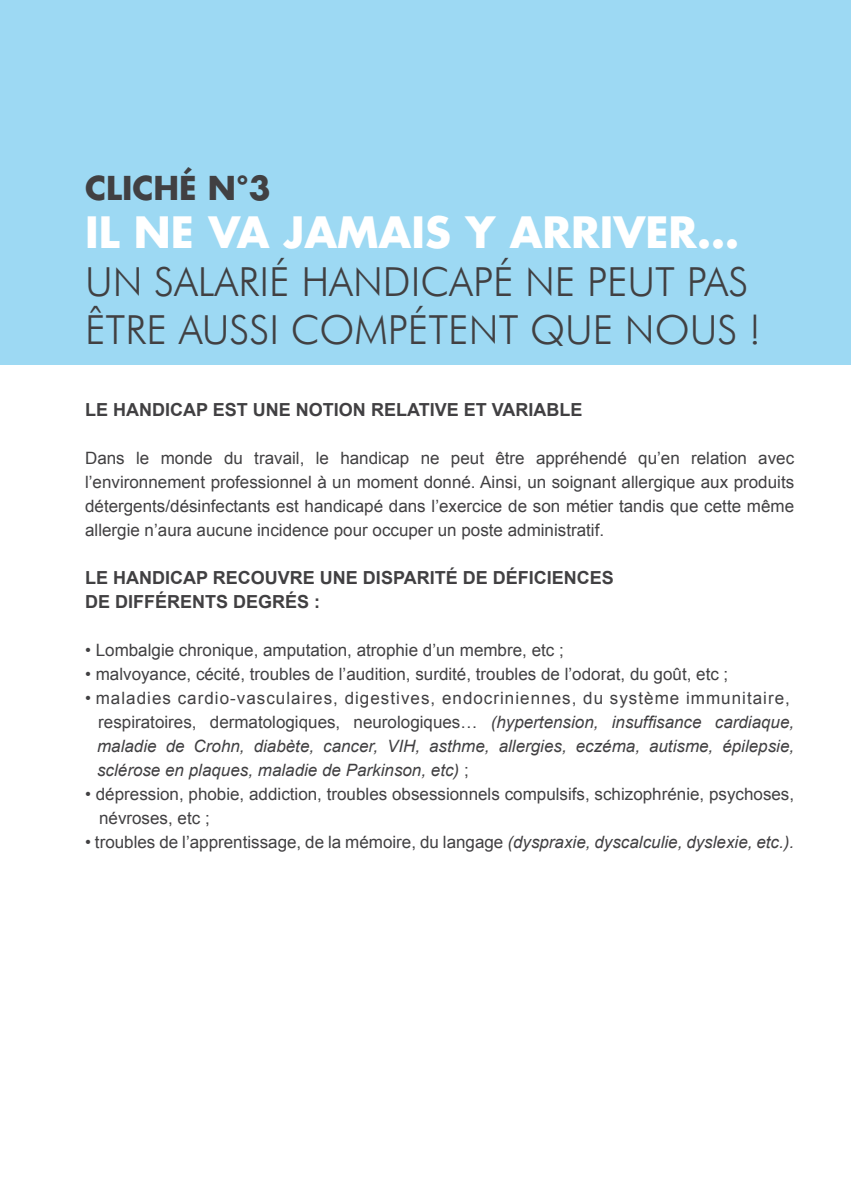
<style>
.page{position:relative;width:851px;height:1191px;background:#fff}
.page>*{position:absolute;margin:0;border:0;box-sizing:border-box;transform-origin:0 0}
.t1{font:700 42px "Futura";color:#fff}
.t2{font:300 40px/48px "Futura BT";color:#414042}
.t3{font:700 32px "Futura";color:#414042}
.t4{font:700 18px/24px "Arial";color:#414042}
.t5{font:17px/24px "Arial";color:#414042;text-align:justify}
.t6{font:italic 17px/24px "Arial";color:#414042}
.s1{font-style:normal}
.s2{font-style:italic}
</style>
<div class="page">
<div style="left:0;top:0;width:850px;height:365px;background:#9dd9f3"></div>
<hr style="left:0;top:1049px;width:1px;height:142px;background:#3cb4e7">
<h3 class="t3" style="left:85px;top:167px;width:187px">CLICHÉ N°3</h3>
<h1 class="t1" style="left:85px;top:204px;width:655px">IL NE VA JAMAIS Y ARRIVER…</h1>
<h2 class="t2" style="left:85px;top:257px;width:677px">UN SALARIÉ HANDICAPÉ NE PEUT PAS<br>ÊTRE AUSSI COMPÉTENT QUE NOUS !</h2>
<p class="t4" style="left:85px;top:398px;width:499px">LE HANDICAP EST UNE NOTION RELATIVE ET VARIABLE</p>
<p class="t5" style="left:85px;top:446px;width:710px">Dans le monde du travail, le handicap ne peut être appréhendé qu’en relation avec l’environnement professionnel à un moment donné. Ainsi, un soignant allergique aux produits détergents/désinfectants est handicapé dans l’exercice de son métier tandis que cette même allergie n’aura aucune incidence pour occuper un poste administratif.</p>
<p class="t4" style="left:85px;top:566px;width:530px">LE HANDICAP RECOUVRE UNE DISPARITÉ DE DÉFICIENCES<br>DE DIFFÉRENTS DEGRÉS :</p>
<p class="t5" style="left:85px;top:638px;width:480px">• Lombalgie chronique, amputation, atrophie d’un membre, etc ;</p>
<p class="t5" style="left:85px;top:662px;width:644px">• malvoyance, cécité, troubles de l’audition, surdité, troubles de l’odorat, du goût, etc ;</p>
<p class="t6" style="left:97px;top:686px;width:698px;text-indent:-12px"><span class="s1">• maladies cardio-vasculaires, digestives, endocriniennes, du système immunitaire, respiratoires, dermatologiques, neurologiques…</span> (hypertension, insuffisance cardiaque, maladie de Crohn, diabète, cancer, VIH, asthme, allergies, eczéma, autisme, épilepsie, sclérose en plaques, maladie de Parkinson, etc) <span class="s1">;</span></p>
<p class="t5" style="left:99px;top:782px;width:696px;text-indent:-14px">• dépression, phobie, addiction, troubles obsessionnels compulsifs, schizophrénie, psychoses, névroses, etc ;</p>
<p class="t5" style="left:85px;top:830px;width:710px">• troubles de l’apprentissage, de la mémoire, du langage <span class="s2">(dyspraxie, dyscalculie, dyslexie, etc.).</span></p>
</div>
